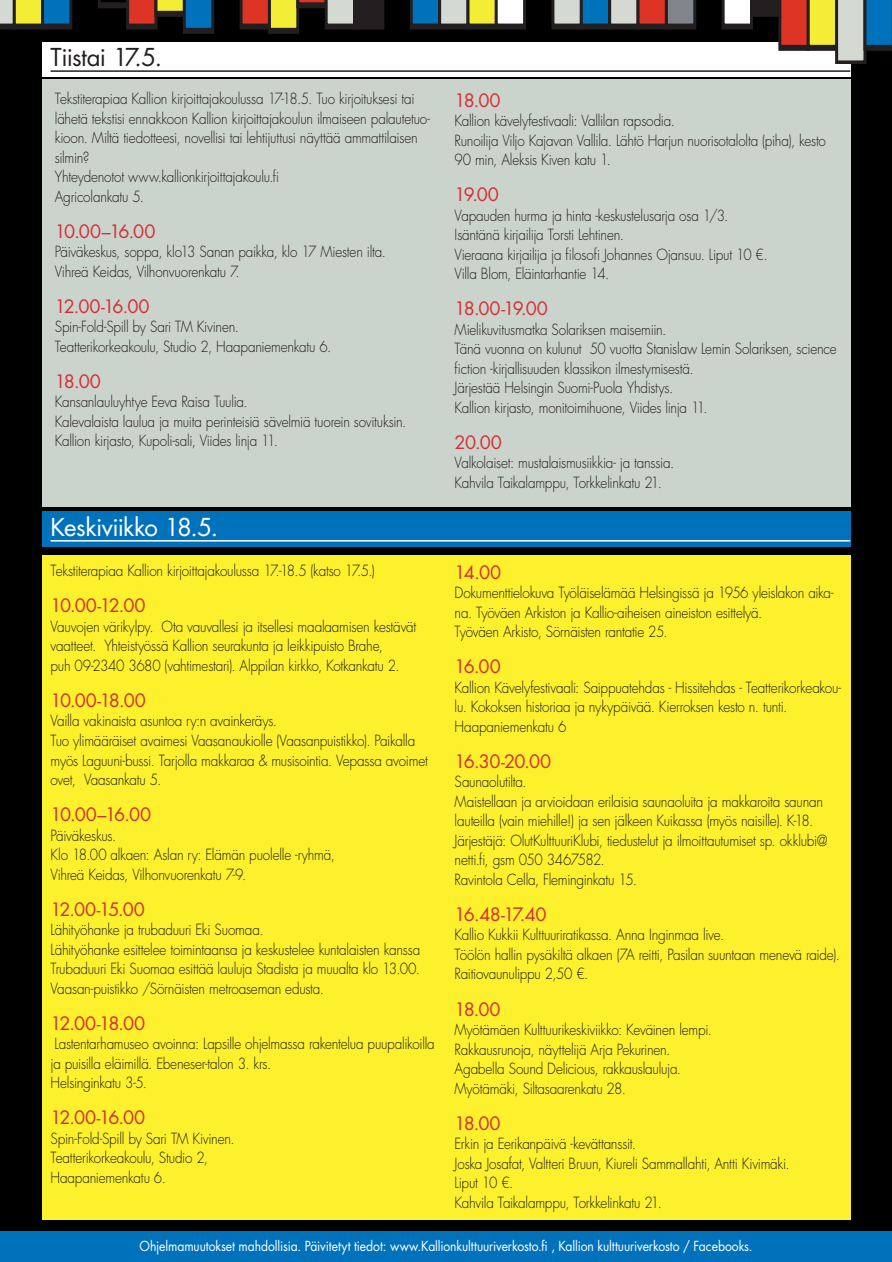
<style>
.page{position:relative;width:892px;height:1262px;background:#000}
.page>*{position:absolute;margin:0;border:0;box-sizing:border-box;transform-origin:0 0}
.t1{font:24px "Futura Std";letter-spacing:-.025em;color:#fff}
.t2{font:24px "Futura Std";letter-spacing:-.03em;color:#231f20}
.t3{font:18px "Futura Std";letter-spacing:-.04em;color:#d72e32}
.t4{font:300 15px/19.5px "Futura Std";letter-spacing:-.02em;color:#231f20;scale:.9 1}
.t5{font:13.5px "Futura Std";letter-spacing:-.01em;color:#fff;scale:.9 1}
</style>
<div class="page">
<div style="left:0;top:1231px;width:892px;height:31px;background:#0072bc"></div>
<div style="left:42px;top:556px;width:808px;height:664px;background:#fcf12c"></div>
<div style="left:42px;top:79px;width:808px;height:427px;background:#cbd3cd"></div>
<div style="left:42px;top:42px;width:808px;height:34px;background:#fff"></div>
<hr style="left:51px;top:70px;width:799px;height:2px;background:#231f20">
<div style="left:42px;top:512px;width:808px;height:35px;background:#0072bc"></div>
<hr style="left:51px;top:540px;width:799px;height:2px;background:#fff">
<svg style="left:0;top:0;width:892px;height:63px"></svg>
<h1 class="t2" style="left:51px;top:46px;width:113px">Tiistai 17.5.</h1>
<p class="t4" style="left:55px;top:90px;width:418px">Tekstiterapiaa Kallion kirjoittajakoulussa 17-18.5. Tuo kirjoituksesi tai lähetä tekstisi ennakkoon Kallion kirjoittajakoulun ilmaiseen palautetuo&shy;kioon. Miltä tiedotteesi, novellisi tai lehtijuttusi näyttää ammattilaisen silmin?<br>Yhteydenotot www.kallionkirjoittajakoulu.fi<br>Agricolankatu 5.</p>
<p class="t3" style="left:55px;top:223px;width:102px">10.00–16.00</p>
<p class="t4" style="left:55px;top:243px;width:369px">Päiväkeskus, soppa, klo13 Sanan paikka, klo 17 Miesten ilta.<br>Vihreä Keidas, Vilhonvuorenkatu 7.</p>
<p class="t3" style="left:55px;top:298px;width:96px">12.00-16.00</p>
<p class="t4" style="left:55px;top:318px;width:309px">Spin-Fold-Spill by Sari TM Kivinen.<br>Teatterikorkeakoulu, Studio 2, Haapaniemenkatu 6.</p>
<p class="t3" style="left:55px;top:373px;width:48px">18.00</p>
<p class="t4" style="left:55px;top:393px;width:392px">Kansanlauluyhtye Eeva Raisa Tuulia.<br>Kalevalaista laulua ja muita perinteisiä sävelmiä tuorein sovituksin.<br>Kallion kirjasto, Kupoli-sali, Viides linja 11.</p>
<h1 class="t1" style="left:51px;top:516px;width:169px">Keskiviikko 18.5.</h1>
<p class="t4" style="left:51px;top:562px;width:362px">Tekstiterapiaa Kallion kirjoittajakoulussa 17.-18.5 (katso 17.5.)</p>
<p class="t3" style="left:51px;top:597px;width:97px">10.00-12.00</p>
<p class="t4" style="left:51px;top:618px;width:408px">Vauvojen värikylpy. Ota vauvallesi ja itsellesi maalaamisen kestävät vaatteet. Yhteistyössä Kallion seurakunta ja leikkipuisto Brahe,<br>puh 09-2340 3680 (vahtimestari). Alppilan kirkko, Kotkankatu 2.</p>
<p class="t3" style="left:51px;top:692px;width:97px">10.00-18.00</p>
<p class="t4" style="left:51px;top:712px;width:421px">Vailla vakinaista asuntoa ry:n avainkeräys.<br>Tuo ylimääräiset avaimesi Vaasanaukiolle (Vaasanpuistikko). Paikalla myös Laguuni-bussi. Tarjolla makkaraa &amp; musisointia. Vepassa avoimet ovet, Vaasankatu 5.</p>
<p class="t3" style="left:51px;top:806px;width:102px">10.00–16.00</p>
<p class="t4" style="left:51px;top:826px;width:317px">Päiväkeskus.<br>Klo 18.00 alkaen: Aslan ry: Elämän puolelle -ryhmä,<br>Vihreä Keidas, Vilhonvuorenkatu 7-9.</p>
<p class="t3" style="left:51px;top:900px;width:96px">12.00-15.00</p>
<p class="t4" style="left:51px;top:921px;width:412px">Lähityöhanke ja trubaduuri Eki Suomaa.<br>Lähityöhanke esittelee toimintaansa ja keskustelee kuntalaisten kanssa Trubaduuri Eki Suomaa esittää lauluja Stadista ja muualta klo 13.00.<br>Vaasan-puistikko /Sörnäisten metroaseman edusta.</p>
<p class="t3" style="left:51px;top:1014px;width:96px">12.00-18.00</p>
<p class="t4" style="left:51px;top:1035px;width:428px">Lastentarhamuseo avoinna: Lapsille ohjelmassa rakentelua puupalikoilla ja puisilla eläimillä. Ebeneser-talon 3. krs.<br>Helsinginkatu 3-5.</p>
<p class="t3" style="left:51px;top:1109px;width:96px">12.00-16.00</p>
<p class="t4" style="left:51px;top:1129px;width:206px">Spin-Fold-Spill by Sari TM Kivinen.<br>Teatterikorkeakoulu, Studio 2,<br>Haapaniemenkatu 6.</p>
<p class="t3" style="left:454px;top:92px;width:48px">18.00</p>
<p class="t4" style="left:454px;top:112px;width:414px">Kallion kävelyfestivaali: Vallilan rapsodia.<br>Runoilija Viljo Kajavan Vallila. Lähtö Harjun nuorisotalolta (piha), kesto<br>90 min, Aleksis Kiven katu 1.</p>
<p class="t3" style="left:454px;top:186px;width:46px">19.00</p>
<p class="t4" style="left:454px;top:207px;width:349px">Vapauden hurma ja hinta -keskustelusarja osa 1/3.<br>Isäntänä kirjailija Torsti Lehtinen.<br>Vieraana kirjailija ja filosofi Johannes Ojansuu. Liput 10 €.<br>Villa Blom, Eläintarhantie 14.</p>
<p class="t3" style="left:454px;top:300px;width:95px">18.00-19.00</p>
<p class="t4" style="left:454px;top:321px;width:426px">Mielikuvitusmatka Solariksen maisemiin.<br>Tänä vuonna on kulunut 50 vuotta Stanislaw Lemin Solariksen, science fiction -kirjallisuuden klassikon ilmestymisestä.<br>Järjestää Helsingin Suomi-Puola Yhdistys.<br>Kallion kirjasto, monitoimihuone, Viides linja 11.</p>
<p class="t3" style="left:454px;top:433px;width:49px">20.00</p>
<p class="t4" style="left:454px;top:454px;width:245px">Valkolaiset: mustalaismusiikkia- ja tanssia.<br>Kahvila Taikalamppu, Torkkelinkatu 21.</p>
<p class="t3" style="left:454px;top:564px;width:48px">14.00</p>
<p class="t4" style="left:454px;top:584px;width:423px">Dokumenttielokuva Työläiselämää Helsingissä ja 1956 yleislakon aika&shy;na. Työväen Arkiston ja Kallio-aiheisen aineiston esittelyä.<br>Työväen Arkisto, Sörnäisten rantatie 25.</p>
<p class="t3" style="left:454px;top:658px;width:48px">16.00</p>
<p class="t4" style="left:454px;top:679px;width:431px">Kallion Kävelyfestivaali: Saippuatehdas - Hissitehdas - Teatterikorkeakou&shy;lu. Kokoksen historiaa ja nykypäivää. Kierroksen kesto n. tunti.<br>Haapaniemenkatu 6</p>
<p class="t3" style="left:454px;top:753px;width:98px">16.30-20.00</p>
<p class="t4" style="left:454px;top:773px;width:416px">Saunaolutilta.<br>Maistellaan ja arvioidaan erilaisia saunaoluita ja makkaroita saunan lauteilla (vain miehille!) ja sen jälkeen Kuikassa (myös naisille). K-18.<br>Järjestäjä: OlutKulttuuriKlubi, tiedustelut ja ilmoittautumiset sp. okklubi@ netti.fi, gsm 050 3467582.<br>Ravintola Cella, Fleminginkatu 15.</p>
<p class="t3" style="left:454px;top:906px;width:94px">16.48-17.40</p>
<p class="t4" style="left:454px;top:926px;width:429px">Kallio Kukkii Kulttuuriratikassa. Anna Inginmaa live.<br>Töölön hallin pysäkiltä alkaen (7A reitti, Pasilan suuntaan menevä raide).<br>Raitiovaunulippu 2,50 €.</p>
<p class="t3" style="left:454px;top:1000px;width:48px">18.00</p>
<p class="t4" style="left:454px;top:1021px;width:287px">Myötämäen Kulttuurikeskiviikko: Keväinen lempi.<br>Rakkausrunoja, näyttelijä Arja Pekurinen.<br>Agabella Sound Delicious, rakkauslauluja.<br>Myötämäki, Siltasaarenkatu 28.</p>
<p class="t3" style="left:454px;top:1114px;width:48px">18.00</p>
<p class="t4" style="left:454px;top:1135px;width:374px">Erkin ja Eerikanpäivä -kevättanssit.<br>Joska Josafat, Valtteri Bruun, Kiureli Sammallahti, Antti Kivimäki.<br>Liput 10 €.<br>Kahvila Taikalamppu, Torkkelinkatu 21.</p>
<p class="t5" style="left:137px;top:1239px;width:682px">Ohjelmamuutokset mahdol isia. Päivitetyt tiedot: www.Kal ionkult uuriverkosto.fi , Kal ion kult uuriverkosto / Facebooks.</p>
<p class="t5" style="left:140px;top:1239px;width:682px">Ohjelmamuutokset mahdollisia. Päivitetyt tiedot: www.Kallionkulttuuriverkosto.fi , Kallion kulttuuriverkosto / Facebooks.</p>
</div>
